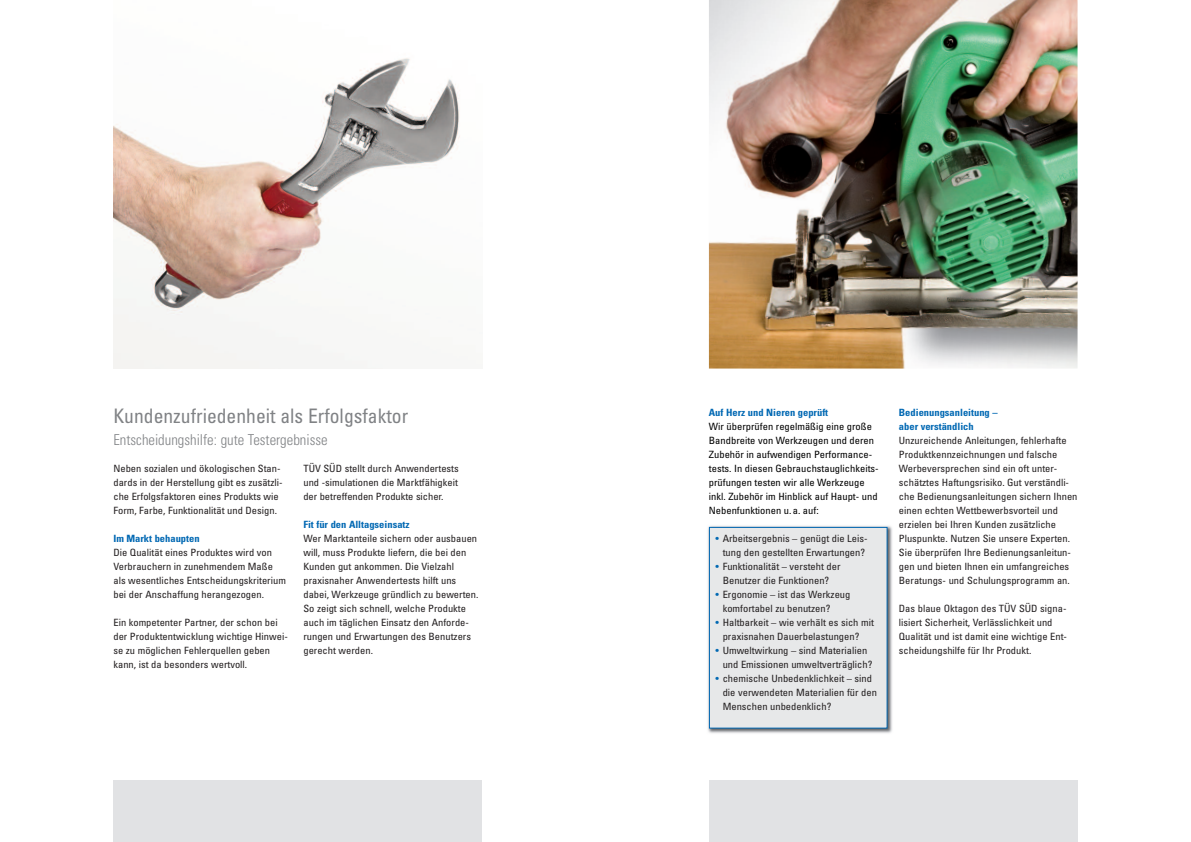
<style>
.page{position:relative;width:1191px;height:842px;background:#fff}
.page>*{position:absolute;margin:0;border:0;box-sizing:border-box;transform-origin:0 0}
.t1{font:condensed 20px "Univers";color:#808285}
.t2{font:300 condensed 15px "Univers";color:#808285}
.t3{font:condensed 10px/14px "Univers";color:#231f20;scale:1.05 1}
.t4{font:condensed 10px/14px "Univers";color:#000;scale:1.05 1}
.t5{font:700 condensed 10px/14px "Univers";color:#0168b3;scale:1.05 1}
.s1{color:#0168b3}
</style>
<div class="page">
<img style="left:708px;top:526px;width:184px;height:207px">
<div style="left:710px;top:528px;width:176px;height:200px;background:#e7e8e9"></div>
<div style="left:709px;top:527px;width:178px;height:202px;border:1px solid #0168b3"></div>
<div style="left:113px;top:780px;width:369px;height:62px;background:#e1e2e4"></div>
<div style="left:709px;top:780px;width:368px;height:62px;background:#e1e2e4"></div>
<img style="left:709px;top:0;width:368px;height:369px">
<img style="left:113px;top:58px;width:347px;height:311px">
<h1 class="t1" style="left:113px;top:408px;width:296px">Kundenzufriedenheit als Erfolgsfaktor</h1>
<h2 class="t2" style="left:113px;top:434px;width:216px">Entscheidungshilfe: gute Testergebnisse</h2>
<p class="t3" style="left:113px;top:463px;width:163px">Neben sozialen und ökologischen Stan&shy;dards in der Herstellung gibt es zusätzli&shy;che Erfolgsfaktoren eines Produkts wie Form, Farbe, Funktionalität und Design.</p>
<p class="t5" style="left:113px;top:533px;width:84px">Im Markt behaupten</p>
<p class="t3" style="left:113px;top:547px;width:166px">Die Qualität eines Produktes wird von Verbrauchern in zunehmendem Maße als wesentliches Entscheidungskriterium bei der Anschaffung herangezogen.</p>
<p class="t3" style="left:113px;top:617px;width:168px">Ein kompetenter Partner, der schon bei der Produktentwicklung wichtige Hinwei&shy;se zu möglichen Fehlerquellen geben kann, ist da besonders wertvoll.</p>
<p class="t3" style="left:303px;top:463px;width:149px;text-align:justify">TÜV SÜD stellt durch Anwendertests und -simulationen die Marktfähigkeit der betreffenden Produkte sicher.</p>
<p class="t5" style="left:303px;top:519px;width:103px">Fit für den Alltagseinsatz</p>
<p class="t3" style="left:303px;top:533px;width:168px">Wer Marktanteile sichern oder ausbauen will, muss Produkte liefern, die bei den Kunden gut ankommen. Die Vielzahl praxisnaher Anwendertests hilft uns dabei, Werkzeuge gründlich zu bewerten.<br>So zeigt sich schnell, welche Produkte auch im täglichen Einsatz den Anforde&shy;rungen und Erwartungen des Benutzers gerecht werden.</p>
<p class="t5" style="left:709px;top:407px;width:115px">Auf Herz und Nieren geprüft</p>
<p class="t4" style="left:709px;top:421px;width:163px">Wir überprüfen regelmäßig eine große Bandbreite von Werkzeugen und deren Zubehör in aufwendigen Performance&shy;tests. In diesen Gebrauchstauglichkeits&shy;prüfungen testen wir alle Werkzeuge inkl. Zubehör im Hinblick auf Haupt- und Nebenfunktionen u. a. auf:</p>
<p class="t3" style="left:715px;top:533px;width:146px;text-align:center"><span class="s1">•</span> Arbeitsergebnis – genügt die Leis&shy;tung den gestellten Erwartungen?</p>
<p class="t3" style="left:715px;top:561px;width:120px;text-align:center"><span class="s1">•</span> Funktionalität – versteht der<br>Benutzer die Funktionen?</p>
<p class="t3" style="left:722px;top:589px;width:123px;text-indent:-7px"><span class="s1">•</span> Ergonomie – ist das Werkzeug komfortabel zu benutzen?</p>
<p class="t3" style="left:722px;top:617px;width:146px;text-indent:-7px"><span class="s1">•</span> Haltbarkeit – wie verhält es sich mit praxisnahen Dauerbelastungen?</p>
<p class="t3" style="left:722px;top:645px;width:144px;text-indent:-7px"><span class="s1">•</span> Umweltwirkung – sind Materialien und Emissionen umweltverträglich?</p>
<p class="t3" style="left:722px;top:673px;width:148px;text-indent:-7px"><span class="s1">•</span> chemische Unbedenklichkeit – sind die verwendeten Materialien für den<br>Menschen unbedenklich?</p>
<p class="t5" style="left:899px;top:407px;width:96px">Bedienungsanleitung – aber verständlich</p>
<p class="t3" style="left:899px;top:435px;width:172px">Unzureichende Anleitungen, fehlerhafte Produktkennzeichnungen und falsche Werbeversprechen sind ein oft unter&shy;schätztes Haftungsrisiko. Gut verständli&shy;che Bedienungsanleitungen sichern Ihnen einen echten Wettbewerbsvorteil und erzielen bei Ihren Kunden zusätzliche Pluspunkte. Nutzen Sie unsere Experten.<br>Sie überprüfen Ihre Bedienungsanleitun&shy;gen und bieten Ihnen ein umfangreiches Beratungs- und Schulungsprogramm an.</p>
<p class="t3" style="left:899px;top:603px;width:162px">Das blaue Oktagon des TÜV SÜD signa&shy;lisiert Sicherheit, Verlässlichkeit und Qualität und ist damit eine wichtige Ent&shy;scheidungshilfe für Ihr Produkt.</p>
</div>
